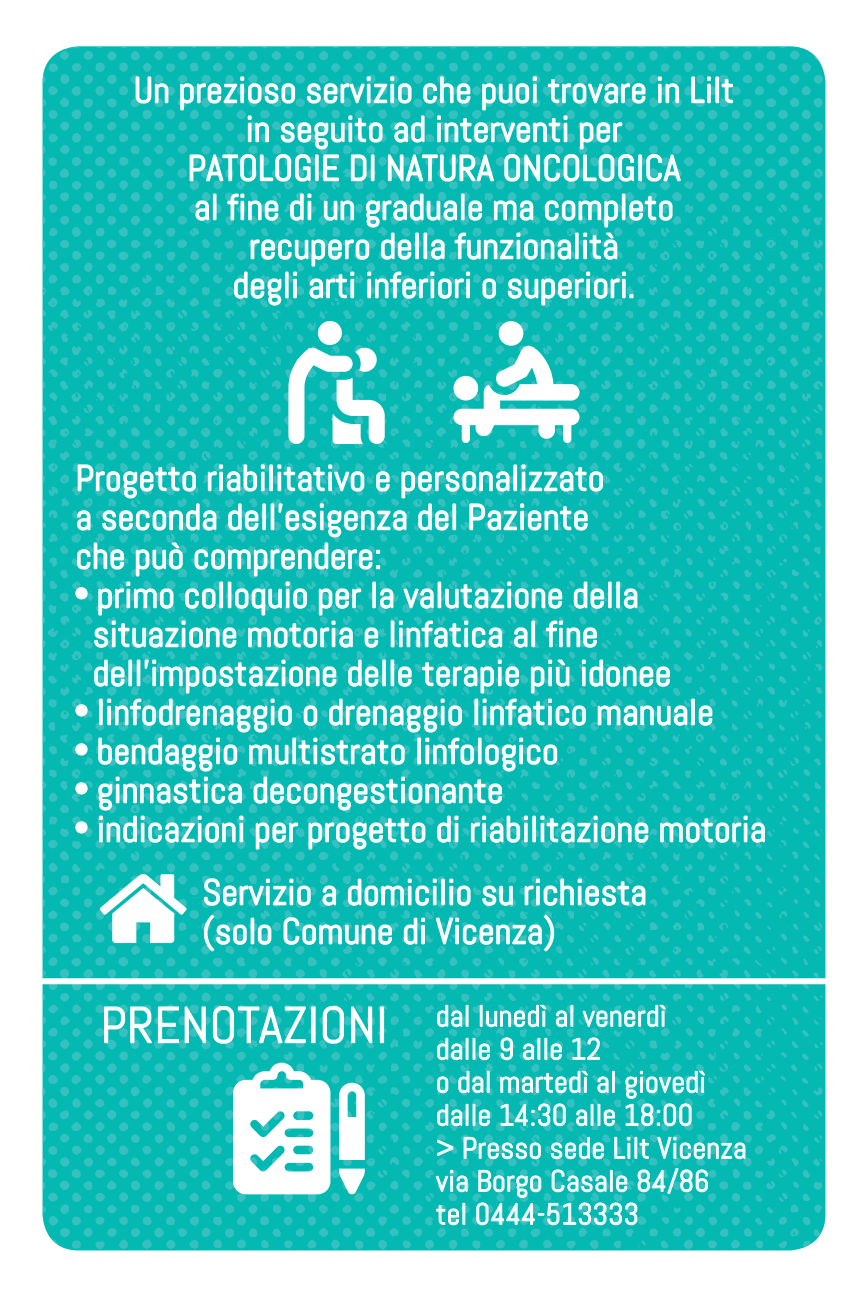
<style>
.page{position:relative;width:868px;height:1293px;background:#fff}
.page>*{position:absolute;margin:0;border:0;box-sizing:border-box;transform-origin:0 0}
.t1{font:51px "Abel";letter-spacing:.01em;color:#fff}
.t2{font:36px/39px "Abel";letter-spacing:.01em;color:#fff;text-align:center}
.t3{font:30px/33px "Abel";letter-spacing:.01em;color:#fff}
</style>
<div class="page">
<img style="left:43px;top:46px;width:782px;height:1204px">
<svg style="left:135px;top:76px;width:34px;height:29px"></svg>
<svg style="left:690px;top:76px;width:21px;height:28px"></svg>
<div style="left:707px;top:84px;width:3px;height:19px;border:2px solid #fff"></div>
<div style="left:715px;top:76px;width:4px;height:27px;border:2px solid #fff"></div>
<svg style="left:720px;top:78px;width:13px;height:26px"></svg>
<svg style="left:179px;top:76px;width:503px;height:230px;background:#38c6c2"></svg>
<div style="left:608px;top:581px;width:3px;height:27px;border:2px solid #fff"></div>
<div style="left:616px;top:581px;width:4px;height:27px;border:2px solid #fff"></div>
<svg style="left:622px;top:587px;width:16px;height:22px"></svg>
<svg style="left:74px;top:463px;width:531px;height:185px;background:#3dc8c3"></svg>
<svg style="left:74px;top:658px;width:691px;height:192px;background:#35c6c1"></svg>
<svg style="left:203px;top:877px;width:109px;height:29px;background:#54ceca"></svg>
<svg style="left:321px;top:884px;width:16px;height:22px"></svg>
<svg style="left:347px;top:878px;width:89px;height:28px"></svg>
<div style="left:433px;top:886px;width:3px;height:19px;border:2px solid #fff"></div>
<div style="left:441px;top:878px;width:4px;height:27px;border:2px solid #fff"></div>
<svg style="left:449px;top:878px;width:22px;height:28px"></svg>
<svg style="left:481px;top:884px;width:32px;height:22px"></svg>
<svg style="left:524px;top:878px;width:122px;height:28px;background:#55cfcb"></svg>
<svg style="left:203px;top:913px;width:45px;height:40px;background:#44c9c5"></svg>
<div style="left:250px;top:917px;width:4px;height:27px;border:2px solid #fff"></div>
<svg style="left:257px;top:923px;width:15px;height:22px"></svg>
<svg style="left:282px;top:916px;width:111px;height:29px;background:#51cdc9"></svg>
<svg style="left:402px;top:917px;width:23px;height:28px"></svg>
<div style="left:421px;top:925px;width:4px;height:19px;border:2px solid #fff"></div>
<svg style="left:434px;top:913px;width:121px;height:40px;background:#3fc8c4"></svg>
<svg style="left:233px;top:1062px;width:97px;height:132px"></svg>
<svg style="left:339px;top:1168px;width:26px;height:27px"></svg>
<svg style="left:339px;top:1082px;width:26px;height:78px"></svg>
<svg style="left:436px;top:1004px;width:26px;height:24px"></svg>
<div style="left:465px;top:1005px;width:3px;height:22px;border:1px solid #fff"></div>
<div style="left:479px;top:1005px;width:3px;height:22px;border:1px solid #fff"></div>
<svg style="left:485px;top:1004px;width:63px;height:24px;background:#49cbc7"></svg>
<svg style="left:555px;top:1010px;width:12px;height:18px"></svg>
<svg style="left:581px;top:1004px;width:86px;height:24px;background:#47cbc6"></svg>
<svg style="left:436px;top:1037px;width:26px;height:24px"></svg>
<svg style="left:478px;top:1042px;width:12px;height:19px"></svg>
<svg style="left:500px;top:1037px;width:13px;height:24px"></svg>
<svg style="left:522px;top:1042px;width:12px;height:19px"></svg>
<div style="left:544px;top:1038px;width:3px;height:22px;border:1px solid #fff"></div>
<svg style="left:550px;top:1043px;width:12px;height:18px"></svg>
<svg style="left:572px;top:1037px;width:28px;height:23px"></svg>
<svg style="left:436px;top:1075px;width:13px;height:19px"></svg>
<svg style="left:457px;top:1070px;width:27px;height:24px"></svg>
<div style="left:487px;top:1071px;width:2px;height:22px;border:1px solid #fff"></div>
<svg style="left:499px;top:1070px;width:90px;height:24px;background:#49cbc7"></svg>
<svg style="left:596px;top:1075px;width:13px;height:19px"></svg>
<div style="left:612px;top:1071px;width:2px;height:22px;border:1px solid #fff"></div>
<svg style="left:436px;top:1103px;width:26px;height:24px"></svg>
<div style="left:465px;top:1104px;width:3px;height:22px;border:1px solid #fff"></div>
<svg style="left:478px;top:1108px;width:12px;height:19px"></svg>
<svg style="left:500px;top:1103px;width:66px;height:24px;background:#48cbc6"></svg>
<svg style="left:575px;top:1108px;width:12px;height:19px"></svg>
<svg style="left:603px;top:1108px;width:12px;height:19px"></svg>
<svg style="left:624px;top:1070px;width:82px;height:57px;background:#3ec8c3"></svg>
<svg style="left:436px;top:1138px;width:18px;height:19px"></svg>
<svg style="left:463px;top:1136px;width:78px;height:24px;background:#49cbc7"></svg>
<svg style="left:550px;top:1136px;width:54px;height:24px"></svg>
<svg style="left:613px;top:1136px;width:17px;height:23px"></svg>
<svg style="left:639px;top:1138px;width:10px;height:21px"></svg>
<svg style="left:656px;top:1136px;width:89px;height:24px;background:#47cbc6"></svg>
<svg style="left:434px;top:1170px;width:34px;height:23px"></svg>
<svg style="left:435px;top:1204px;width:24px;height:22px"></svg>
<svg style="left:475px;top:1167px;width:233px;height:59px;background:#36c6c1"></svg>
<svg style="left:103px;top:1004px;width:103px;height:40px;background:#3ac7c2"></svg>
<svg style="left:212px;top:1005px;width:94px;height:39px;background:#36c6c1"></svg>
<svg style="left:322px;top:1005px;width:22px;height:39px"></svg>
<svg style="left:350px;top:1004px;width:22px;height:40px"></svg>
<div style="left:380px;top:1006px;width:4px;height:37px;border:1px solid #fff"></div>
<svg style="left:100px;top:874px;width:86px;height:69px"></svg>
<div style="left:30px;top:978px;width:815px;height:6px;background:#fff"></div>
<div style="left:498px;top:321px;width:25px;height:25px;background:#fff;border-radius:50%"></div>
<svg style="left:453px;top:346px;width:126px;height:97px"></svg>
<div style="left:318px;top:321px;width:24px;height:24px;background:#fff;border-radius:50%"></div>
<svg style="left:288px;top:347px;width:96px;height:97px"></svg>
<p class="t2" style="left:134px;top:71px;width:601px">Un prezioso servizio che puoi trovare in Lilt in seguito ad interventi per<br>PATOLOGIE DI NATURA ONCOLOGICA<br>al fine di un graduale ma completo recupero della funzionalità<br>degli arti inferiori o superiori.</p>
<p class="t2" style="left:76px;top:459px;width:530px;text-align:left">Progetto riabilitativo e personalizzato a seconda dell’esigenza del Paziente che può comprendere:</p>
<p class="t2" style="left:93px;top:576px;width:579px;text-align:left;text-indent:-17px">● primo colloquio per la valutazione della situazione motoria e linfatica al fine dell’impostazione delle terapie più idonee</p>
<p class="t2" style="left:76px;top:693px;width:639px">● linfodrenaggio o drenaggio linfatico manuale</p>
<p class="t2" style="left:76px;top:732px;width:484px">● bendaggio multistrato linfologico</p>
<p class="t2" style="left:76px;top:771px;width:429px">● ginnastica decongestionante</p>
<p class="t2" style="left:76px;top:798px;width:692px;line-height:63px">● indicazioni per progetto di riabilitazione motoria<br>Servizio a domicilio su richiesta</p>
<p class="t2" style="left:202px;top:912px;width:354px">(solo Comune di Vicenza)</p>
<h1 class="t1" style="left:100px;top:992px;width:288px">PRENOTAZIONI</h1>
<p class="t3" style="left:436px;top:999px;width:312px">dal lunedì al venerdì<br>dalle 9 alle 12<br>o dal martedì al giovedì dalle 14:30 alle 18:00<br>&gt; Presso sede Lilt Vicenza via Borgo Casale 84/86 tel 0444-513333</p>
</div>
